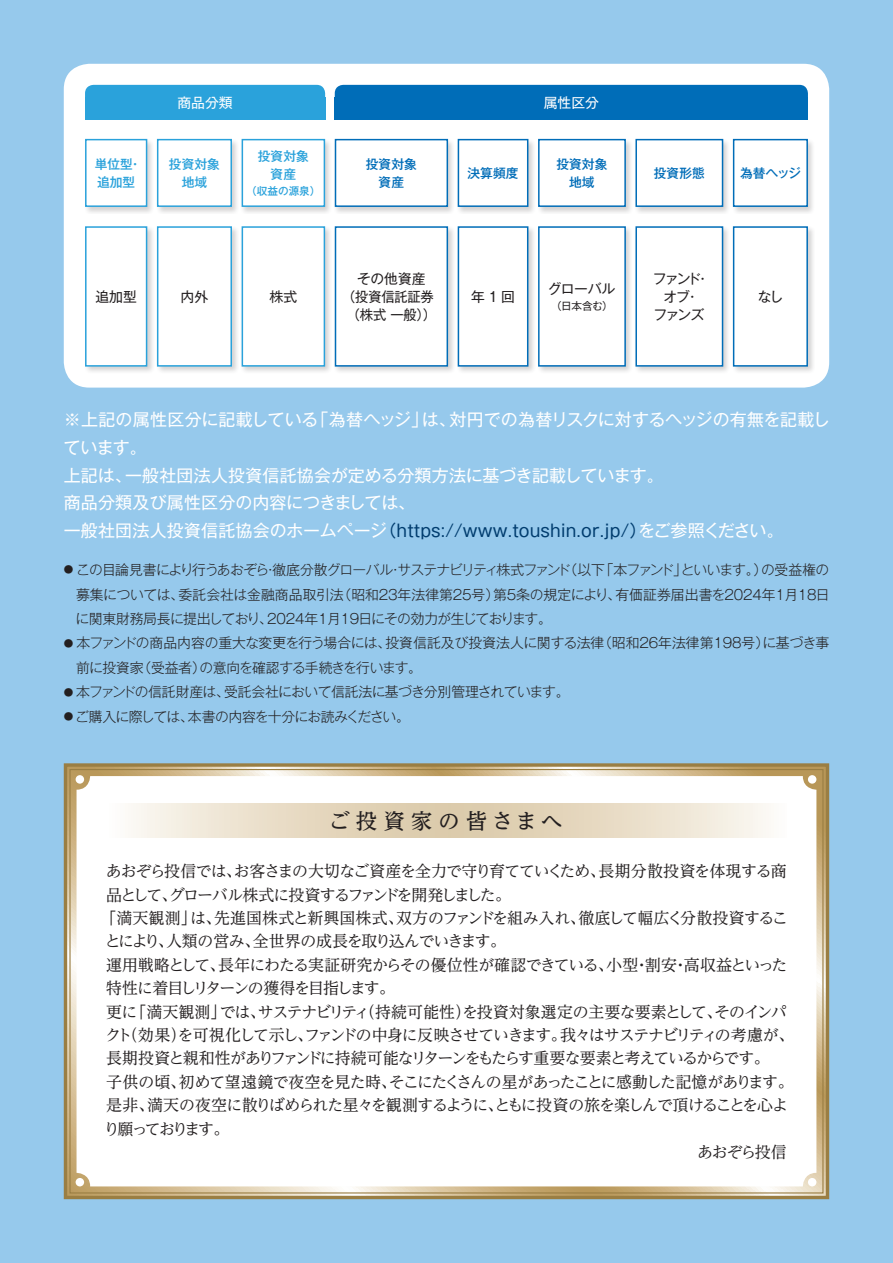
<style>
.page{position:relative;width:893px;height:1263px;background:#96c9ec}
.page>*{position:absolute;margin:0;border:0;box-sizing:border-box;transform-origin:0 0}
.t1{font:500 21.3px "UD Reimin Pr 6";letter-spacing:.275em;color:#231f20}
.t2{font:16.95px/27.6px "Gothic MB101 Pr 5";letter-spacing:.01em;color:#fff}
.t3{font:15.9px "UD Reimin Pr 6";letter-spacing:-.065em;color:#231f20}
.t4{font:15.9px "UD Reimin Pr 6";letter-spacing:-.1em;color:#231f20}
.t5{font:15.9px "UD Reimin Pr 6";letter-spacing:-.01em;color:#231f20}
.t6{font:15.9px "UD Reimin Pr 6";letter-spacing:-.04em;color:#231f20}
.t7{font:15.9px "UD Reimin Pr 6";letter-spacing:-.105em;color:#231f20}
.t8{font:15.9px "UD Reimin Pr 6";letter-spacing:-.145em;color:#231f20}
.t9{font:300 13.8px/24.5px "Gothic MB101 Pr 5";letter-spacing:-.035em;color:#231f20;text-align:justify}
.t10{font:300 13.8px/24.5px "Gothic MB101 Pr 5";letter-spacing:-.015em;color:#231f20}
.t11{font:13.8px/18px "Gothic MB101 Pr 5";letter-spacing:-.015em;color:#231f20;text-align:center}
.t12{font:300 13.8px "Gothic MB101 Pr 5";letter-spacing:-.055em;color:#231f20}
.t13{font:13.8px/18.1px "Gothic MB101 Pr 5";letter-spacing:-.135em;color:#231f20;text-align:center}
.t14{font:13.8px "Gothic MB101 Pr 5";color:#fff}
.t15{font:500 12.75px/18.1px "Gothic MB101 Pr 5";color:#006db8;text-align:center}
.t16{font:500 12.75px/18.1px "Gothic MB101 Pr 5";color:#2aa2db;text-align:center}
.t17{font:500 10.65px "Gothic MB101 Pr 5";color:#2aa2db}
.t18{font:10.65px "Gothic MB101 Pr 5";color:#231f20}
.s1{color:#003c6e}
.s2{font-size:9.6px}
</style>
<div class="page">
<svg style="left:63px;top:763px;width:767px;height:437px;background:#bfad85"></svg>
<div style="left:64px;top:64px;width:765px;height:324px;background:#fff;border-radius:26px"></div>
<div style="left:84px;top:137px;width:71px;height:77px;background:#231f20;opacity:.2"></div>
<div style="left:86px;top:140px;width:61px;height:66px;background:#fff"></div>
<div style="left:85px;top:139px;width:62px;height:68px;border:2px solid #2aa2db"></div>
<div style="left:155px;top:137px;width:84px;height:77px;background:#231f20;opacity:.2"></div>
<div style="left:158px;top:140px;width:73px;height:66px;background:#fff"></div>
<div style="left:157px;top:139px;width:75px;height:68px;border:2px solid #2aa2db"></div>
<div style="left:240px;top:137px;width:93px;height:77px;background:#231f20;opacity:.2"></div>
<div style="left:242px;top:140px;width:82px;height:66px;background:#fff"></div>
<div style="left:242px;top:139px;width:83px;height:68px;border:2px solid #2aa2db"></div>
<div style="left:333px;top:137px;width:123px;height:77px;background:#231f20;opacity:.2"></div>
<div style="left:335px;top:140px;width:112px;height:66px;background:#fff"></div>
<div style="left:335px;top:139px;width:113px;height:68px;border:2px solid #006db8"></div>
<div style="left:456px;top:137px;width:80px;height:77px;background:#231f20;opacity:.2"></div>
<div style="left:458px;top:140px;width:70px;height:66px;background:#fff"></div>
<div style="left:458px;top:139px;width:70px;height:68px;border:2px solid #006db8"></div>
<div style="left:537px;top:137px;width:96px;height:77px;background:#231f20;opacity:.2"></div>
<div style="left:539px;top:140px;width:86px;height:66px;background:#fff"></div>
<div style="left:538px;top:139px;width:88px;height:68px;border:2px solid #006db8"></div>
<div style="left:634px;top:137px;width:97px;height:77px;background:#231f20;opacity:.2"></div>
<div style="left:636px;top:140px;width:86px;height:66px;background:#fff"></div>
<div style="left:635px;top:139px;width:88px;height:68px;border:2px solid #006db8"></div>
<div style="left:731px;top:137px;width:84px;height:77px;background:#231f20;opacity:.2"></div>
<div style="left:734px;top:140px;width:73px;height:66px;background:#fff"></div>
<div style="left:733px;top:139px;width:75px;height:68px;border:2px solid #006db8"></div>
<div style="left:84px;top:225px;width:71px;height:149px;background:#231f20;opacity:.2"></div>
<div style="left:86px;top:227px;width:61px;height:139px;background:#fff"></div>
<div style="left:85px;top:226px;width:62px;height:141px;border:2px solid #2aa2db"></div>
<div style="left:155px;top:225px;width:84px;height:149px;background:#231f20;opacity:.2"></div>
<div style="left:158px;top:227px;width:73px;height:139px;background:#fff"></div>
<div style="left:157px;top:226px;width:75px;height:141px;border:2px solid #2aa2db"></div>
<div style="left:240px;top:225px;width:93px;height:149px;background:#231f20;opacity:.2"></div>
<div style="left:242px;top:227px;width:82px;height:139px;background:#fff"></div>
<div style="left:242px;top:226px;width:83px;height:141px;border:2px solid #2aa2db"></div>
<div style="left:333px;top:225px;width:123px;height:149px;background:#231f20;opacity:.2"></div>
<div style="left:335px;top:227px;width:112px;height:139px;background:#fff"></div>
<div style="left:335px;top:226px;width:113px;height:141px;border:2px solid #006db8"></div>
<div style="left:456px;top:225px;width:80px;height:149px;background:#231f20;opacity:.2"></div>
<div style="left:458px;top:227px;width:70px;height:139px;background:#fff"></div>
<div style="left:458px;top:226px;width:70px;height:141px;border:2px solid #006db8"></div>
<div style="left:537px;top:225px;width:96px;height:149px;background:#231f20;opacity:.2"></div>
<div style="left:539px;top:227px;width:86px;height:139px;background:#fff"></div>
<div style="left:538px;top:226px;width:88px;height:141px;border:2px solid #006db8"></div>
<div style="left:634px;top:225px;width:97px;height:149px;background:#231f20;opacity:.2"></div>
<div style="left:636px;top:227px;width:86px;height:139px;background:#fff"></div>
<div style="left:635px;top:226px;width:88px;height:141px;border:2px solid #006db8"></div>
<div style="left:731px;top:225px;width:84px;height:149px;background:#231f20;opacity:.2"></div>
<div style="left:734px;top:227px;width:73px;height:139px;background:#fff"></div>
<div style="left:733px;top:226px;width:75px;height:141px;border:2px solid #006db8"></div>
<div style="left:85px;top:85px;width:240px;height:35px;background:#2aa2db;border-radius:9px"></div>
<div style="left:85px;top:98px;width:240px;height:22px;background:#2aa2db"></div>
<div style="left:335px;top:85px;width:473px;height:35px;background:#006db8;border-radius:9px"></div>
<div style="left:335px;top:98px;width:473px;height:22px;background:#006db8"></div>
<div style="left:77px;top:776px;width:739px;height:410px;background:#fff;border-radius:14px"></div>
<div style="left:76px;top:775px;width:8px;height:9px;background:#fff;border-radius:50%"></div>
<div style="left:76px;top:1178px;width:8px;height:8px;background:#fff;border-radius:50%"></div>
<div style="left:808px;top:775px;width:8px;height:9px;background:#fff;border-radius:50%"></div>
<div style="left:808px;top:1178px;width:8px;height:8px;background:#fff;border-radius:50%"></div>
<hr style="left:892px;top:0;width:1px;height:123px;background:#0089cf">
<svg style="left:131px;top:804px;width:638px;height:34px;background:#e8ddc7"></svg>
<p class="t14" style="left:177px;top:91px;width:57px">商品分類</p>
<p class="t14" style="left:544px;top:91px;width:57px">属性区分</p>
<p class="t16" style="left:95px;top:154px;width:49px;text-align:left">単位型・追加型</p>
<p class="t16" style="left:169px;top:154px;width:53px">投資対象地域</p>
<p class="t16" style="left:258px;top:146px;width:53px;line-height:18.6px">投資対象資産</p>
<p class="t17" style="left:246px;top:182px;width:76px">（収益の源泉）</p>
<p class="t11" style="left:95px;top:286px;width:43px">追加型</p>
<p class="t11" style="left:181px;top:286px;width:29px">内外</p>
<p class="t11" style="left:270px;top:286px;width:29px">株式</p>
<p class="t15" style="left:366px;top:154px;width:53px">投資対象資産</p>
<p class="t15" style="left:468px;top:163px;width:53px">決算頻度</p>
<p class="t15" style="left:556px;top:154px;width:53px">投資対象地域</p>
<p class="t15" style="left:654px;top:163px;width:53px">投資形態</p>
<p class="t15" style="left:740px;top:163px;width:62px">為替ヘッジ</p>
<p class="t11" style="left:342px;top:268px;width:95px">その他資産<br>（投資信託証券（株式 一般））</p>
<p class="t11" style="left:471px;top:286px;width:46px">年1回</p>
<p class="t11" style="left:548px;top:279px;width:69px">グローバル</p>
<p class="t18" style="left:551px;top:297px;width:63px">（日本含む）</p>
<p class="t13" style="left:653px;top:268px;width:58px">ファンド・オブ・<br>ファンズ</p>
<p class="t11" style="left:758px;top:286px;width:27px">なし</p>
<p class="t2" style="left:64px;top:405px;width:768px">※上記の属性区分に記載している「為替ヘッジ」は、対円での為替リスクに対するヘッジの有無を記載しています。<br>上記は、一般社団法人投資信託協会が定める分類方法に基づき記載しています。<br>商品分類及び属性区分の内容につきましては、<br>一般社団法人投資信託協会のホームページ<span class="s1">（https://www.toushin.or.jp/）</span>をご参照ください。</p>
<p class="t9" style="left:76px;top:556px;width:756px;text-indent:-12px"><span class="s2">●</span> この目論見書により行うあおぞら・徹底分散グローバル・サステナビリティ株式ファンド（以下「本ファンド」といいます。）の受益権の募集については、委託会社は金融商品取引法（昭和23年法律第25号）第5条の規定により、有価証券届出書を2024年1月18日に関東財務局長に提出しており、2024年1月19日にその効力が生じております。</p>
<p class="t10" style="left:76px;top:630px;width:755px;text-indent:-12px"><span class="s2">●</span> 本ファンドの商品内容の重大な変更を行う場合には、投資信託及び投資法人に関する法律（昭和26年法律第198号）に基づき事前に投資家（受益者）の意向を確認する手続きを行います。</p>
<p class="t9" style="left:64px;top:679px;width:507px"><span class="s2">●</span> 本ファンドの信託財産は、受託会社において信託法に基づき分別管理されています。</p>
<p class="t12" style="left:64px;top:705px;width:348px"><span class="s2">●</span> ご購入に際しては、本書の内容を十分にお読みください。</p>
<h1 class="t1" style="left:329px;top:803px;width:235px">ご投資家の皆さまへ</h1>
<p class="t3" style="left:106px;top:858px;width:682px">あおぞら投信では、お客さまの大切なご資産を全力で守り育てていくため、長期分散投資を体現する商</p>
<p class="t7" style="left:106px;top:882px;width:406px">品として、グローバル株式に投資するファンドを開発しました。</p>
<p class="t5" style="left:100px;top:905px;width:689px">「満天観測」は、先進国株式と新興国株式、双方のファンドを組み入れ、徹底して幅広く分散投資するこ</p>
<p class="t3" style="left:105px;top:928px;width:403px">とにより、人類の営み、全世界の成長を取り込んでいきます。</p>
<p class="t6" style="left:106px;top:952px;width:683px">運用戦略として、長年にわたる実証研究からその優位性が確認できている、小型・割安・高収益といった</p>
<p class="t4" style="left:106px;top:975px;width:290px">特性に着目しリターンの獲得を目指します。</p>
<p class="t3" style="left:106px;top:999px;width:682px">更に「満天観測」では、サステナビリティ（持続可能性）を投資対象選定の主要な要素として、そのインパ</p>
<p class="t3" style="left:105px;top:1022px;width:691px">クト（効果）を可視化して示し、ファンドの中身に反映させていきます。我々はサステナビリティの考慮が、</p>
<p class="t4" style="left:106px;top:1045px;width:665px">長期投資と親和性がありファンドに持続可能なリターンをもたらす重要な要素と考えているからです。</p>
<p class="t3" style="left:106px;top:1069px;width:689px">子供の頃、初めて望遠鏡で夜空を見た時、そこにたくさんの星があったことに感動した記憶があります。</p>
<p class="t3" style="left:106px;top:1092px;width:683px">是非、満天の夜空に散りばめられた星々を観測するように、ともに投資の旅を楽しんで頂けることを心よ</p>
<p class="t8" style="left:104px;top:1116px;width:127px">り願っております。</p>
<p class="t3" style="left:697px;top:1139px;width:91px">あおぞら投信</p>
</div>
